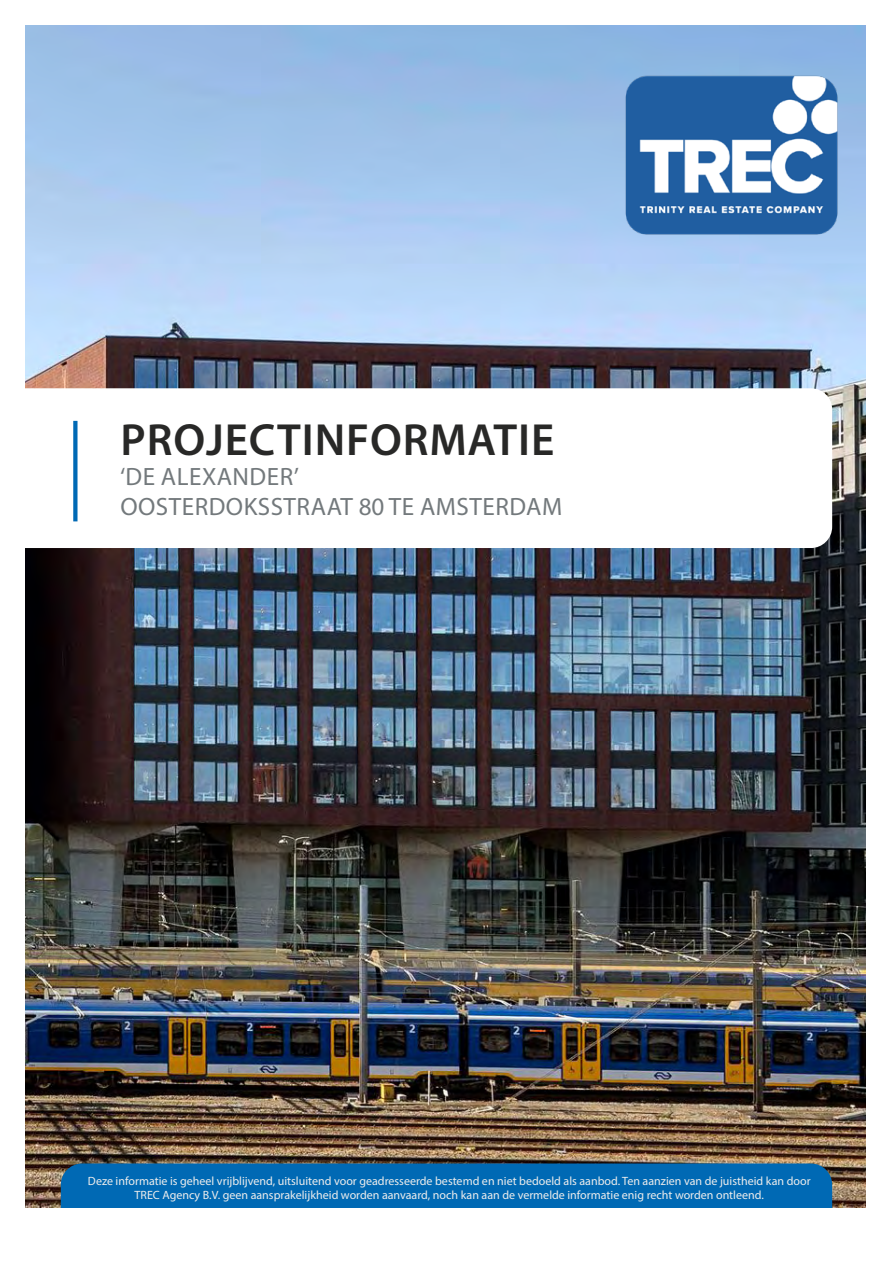
<style>
.page{position:relative;width:893px;height:1263px;background:#fff}
.page>*{position:absolute;margin:0;border:0;box-sizing:border-box;transform-origin:0 0}
.t1{font:600 45.15px "Myriad Pro";letter-spacing:.02em;color:#282827}
.t2{font:25.05px/30.2px "Myriad Pro";letter-spacing:.02em;color:#73797c}
.t3{font:12px/14.4px "Myriad Pro";color:#ededed;text-align:center}
</style>
<div class="page">
<img style="left:25px;top:26px;width:840px;height:1182px">
<svg style="left:25px;top:388px;width:807px;height:160px"></svg>
<img style="left:617px;top:50px;width:242px;height:191px">
<div style="left:61px;top:1163px;width:771px;height:90px;background:#0069b4;border-radius:21px"></div>
<div style="left:73px;top:421px;width:5px;height:100px;background:#0069b4"></div>
<div style="left:0;top:1209px;width:893px;height:54px;background:#fff"></div>
<h1 class="t1" style="left:121px;top:411px;width:435px">PROJECTINFORMATIE</h1>
<h2 class="t2" style="left:120px;top:461px;width:444px">‘DE ALEXANDER’<br>OOSTERDOKSSTRAAT 80 TE AMSTERDAM</h2>
<p class="t3" style="left:88px;top:1173px;width:724px">Deze informatie is geheel vrijblijvend, uitsluitend voor geadresseerde bestemd en niet bedoeld als aanbod. Ten aanzien van de juistheid kan door<br>TREC Agency B.V. geen aansprakelijkheid worden aanvaard, noch kan aan de vermelde informatie enig recht worden ontleend.</p>
</div>
